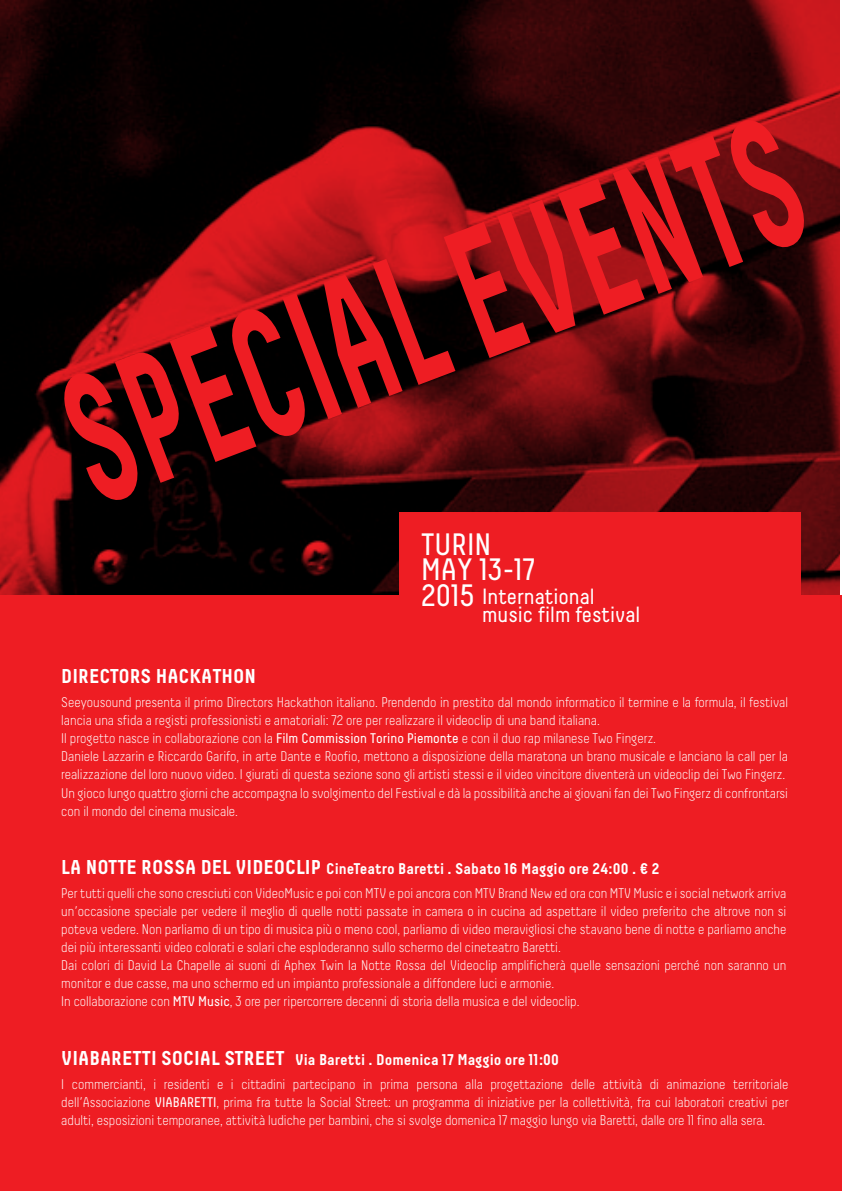
<style>
.page{position:relative;width:842px;height:1191px;background:#fff}
.page>*{position:absolute;margin:0;border:0;box-sizing:border-box;transform-origin:0 0}
.t1{font:700 184.6px "Decima";color:#ee1d23;scale:.62 1}
.t2{font:30.8px/25.4px "Decima";color:#fff}
.t3{font:22px/18.2px "Decima";color:#fff}
.t4{font:700 20px "Decima";color:#fff}
.t5{font:700 15.4px "Decima";color:#fff}
.t6{font:300 14px/18px "Decima";color:#fff}
.s1{font-size:30.8px}
.s2{font-weight:400}
.s3{font-size:20px}
</style>
<div class="page">
<img style="left:0;top:0;width:840px;height:595px">
<div style="left:399px;top:512px;width:402px;height:160px;background:#ee1d23"></div>
<div style="left:0;top:595px;width:842px;height:596px;background:#ee1d23"></div>
<p class="t1" style="left:33px;top:347px;width:1250px;rotate:-21deg">SPECIAL EVENTS</p>
<p class="t2" style="left:421px;top:531px;width:115px">TURIN<br>MAY 13-17</p>
<p class="t3" style="left:482px;top:587px;width:160px;text-indent:-61px"><span class="s1">2015</span> International music film festival</p>
<p class="t4" style="left:61px;top:664px;width:196px">DIRECTORS HACKATHON</p>
<p class="t6" style="left:61px;top:693px;width:728px">Seeyousound presenta il primo Directors Hackathon italiano. Prendendo in prestito dal mondo informatico il termine e la formula, il festival lancia una sfida a registi professionisti e amatoriali: 72 ore per realizzare il videoclip di una band italiana.<br>Il progetto nasce in collaborazione con la <span class="s2">Film Commission Torino Piemonte</span> e con il duo rap milanese Two Fingerz.<br>Daniele Lazzarin e Riccardo Garifo, in arte Dante e Roofio, mettono a disposizione della maratona un brano musicale e lanciano la call per la realizzazione del loro nuovo video. I giurati di questa sezione sono gli artisti stessi e il video vincitore diventerà un videoclip dei Two Fingerz.<br>Un gioco lungo quattro giorni che accompagna lo svolgimento del Festival e dà la possibilità anche ai giovani fan dei Two Fingerz di confrontarsi con il mondo del cinema musicale.</p>
<p class="t5" style="left:61px;top:859px;width:600px"><span class="s3">LA NOTTE ROSSA DEL VIDEOCLIP</span> CineTeatro Baretti . Sabato 16 Maggio ore 24:00 . € 2</p>
<p class="t6" style="left:61px;top:884px;width:727px">Per tutti quelli che sono cresciuti con VideoMusic e poi con MTV e poi ancora con MTV Brand New ed ora con MTV Music e i social network arriva un’occasione speciale per vedere il meglio di quelle notti passate in camera o in cucina ad aspettare il video preferito che altrove non si poteva vedere. Non parliamo di un tipo di musica più o meno cool, parliamo di video meravigliosi che stavano bene di notte e parliamo anche dei più interessanti video colorati e solari che esploderanno sullo schermo del cineteatro Baretti.<br>Dai colori di David La Chapelle ai suoni di Aphex Twin la Notte Rossa del Videoclip amplificherà quelle sensazioni perché non saranno un monitor e due casse, ma uno schermo ed un impianto professionale a diffondere luci e armonie.<br>In collaborazione con <span class="s2">MTV Music</span>, 3 ore per ripercorrere decenni di storia della musica e del videoclip.</p>
<p class="t5" style="left:61px;top:1050px;width:499px"><span class="s3">VIABARETTI SOCIAL STREET</span> Via Baretti . Domenica 17 Maggio ore 11:00</p>
<p class="t6" style="left:61px;top:1075px;width:729px;text-align:justify">I commercianti, i residenti e i cittadini partecipano in prima persona alla progettazione delle attività di animazione territoriale dell’Associazione <span class="s2">VIABARETTI</span>, prima fra tutte la Social Street: un programma di iniziative per la collettività, fra cui laboratori creativi per adulti, esposizioni temporanee, attività ludiche per bambini, che si svolge domenica 17 maggio lungo via Baretti, dalle ore 11 fino alla sera.</p>
</div>
